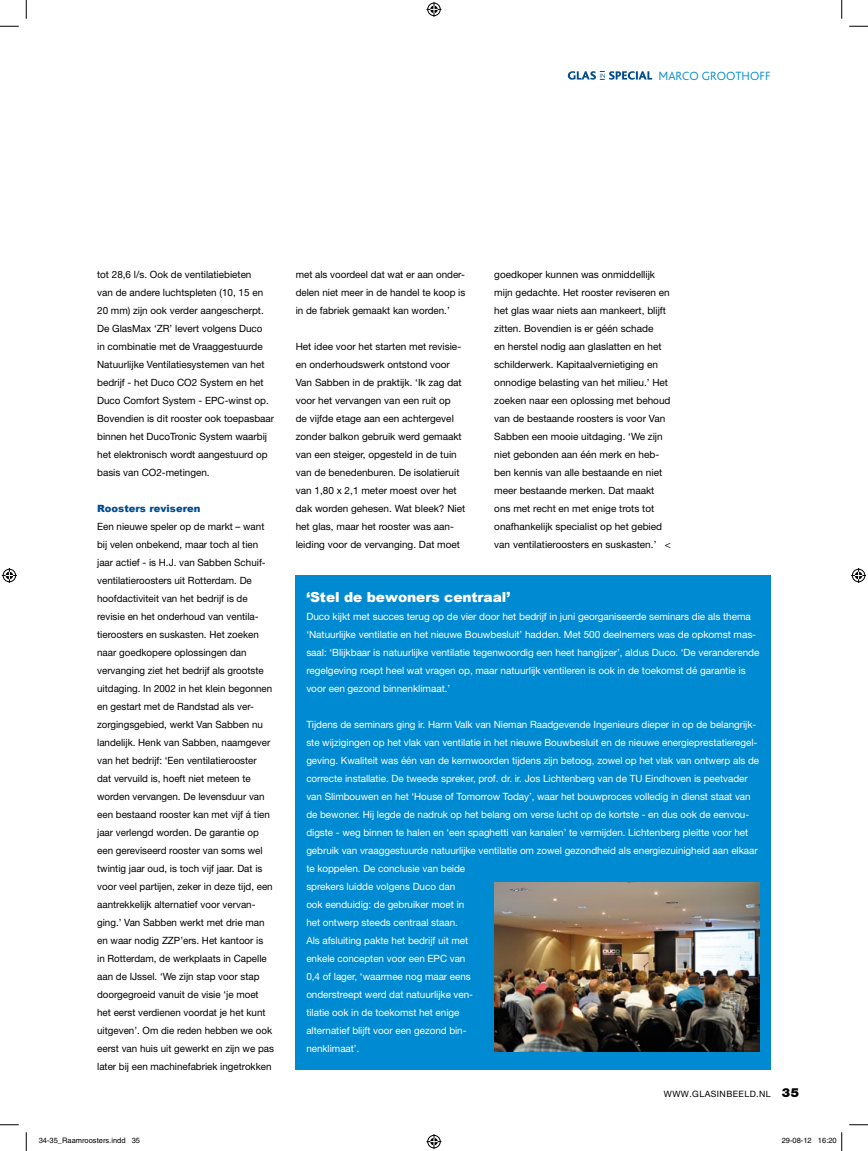
<style>
.page{position:relative;width:868px;height:1151px;background:#fff}
.page>*{position:absolute;margin:0;border:0;box-sizing:border-box;transform-origin:0 0}
.t1{font:900 13.75px "Arial";letter-spacing:-.005em;color:#fff}
.t2{font:300 12.5px "Bliss";color:#008ad2}
.t3{font:10px/18px "Helvetica Neue";color:#000}
.t4{font:10px/18px "Helvetica Neue";letter-spacing:-.005em;color:#fff}
.t5{font:900 10px "Arial";color:#004c90}
.t6{font:8.75px "Helvetica Neue";letter-spacing:.05em;color:#000}
.t7{font:7.5px "Helvetica";color:#000}
.s1{font-weight:900;font-size:12.5px}
</style>
<div class="page">
<svg style="left:567px;top:71px;width:85px;height:9px"></svg>
<div style="left:296px;top:575px;width:474px;height:495px;background:#008ad2"></div>
<img style="left:495px;top:883px;width:264px;height:169px">
<svg style="left:0;top:25px;width:19px;height:2px"></svg>
<svg style="left:849px;top:25px;width:18px;height:2px"></svg>
<svg style="left:0;top:1124px;width:19px;height:1px"></svg>
<svg style="left:849px;top:1124px;width:18px;height:1px"></svg>
<svg style="left:25px;top:0;width:2px;height:19px"></svg>
<svg style="left:25px;top:1132px;width:2px;height:19px"></svg>
<svg style="left:841px;top:0;width:1px;height:19px"></svg>
<svg style="left:426px;top:2px;width:15px;height:15px"></svg>
<svg style="left:426px;top:1134px;width:15px;height:15px"></svg>
<svg style="left:2px;top:568px;width:15px;height:15px"></svg>
<svg style="left:851px;top:568px;width:15px;height:15px"></svg>
<svg style="left:841px;top:1132px;width:1px;height:19px"></svg>
<p class="t2" style="left:658px;top:69px;width:114px">MARCO GROOTHOFF</p>
<p class="t3" style="left:97px;top:265px;width:178px">tot 28,6 l/s. Ook de ventilatiebieten<br>van de andere luchtspleten (10, 15 en 20 mm) zijn ook verder aangescherpt.<br>De GlasMax ‘ZR’ levert volgens Duco<br>in combinatie met de Vraaggestuurde Natuurlijke Ventilatiesystemen van het bedrijf - het Duco CO2 System en het Duco Comfort System - EPC-winst op.<br>Bovendien is dit rooster ook toepasbaar binnen het DucoTronic System waarbij het elektronisch wordt aangestuurd op basis van CO2-metingen.</p>
<p class="t5" style="left:97px;top:503px;width:105px">Roosters reviseren</p>
<p class="t3" style="left:97px;top:517px;width:178px">Een nieuwe speler op de markt – want bij velen onbekend, maar toch al tien jaar actief - is H.J. van Sabben Schuif&shy;ventilatieroosters uit Rotterdam. De hoofdactiviteit van het bedrijf is de revisie en het onderhoud van ventila&shy;tieroosters en suskasten. Het zoeken naar goedkopere oplossingen dan vervanging ziet het bedrijf als grootste uitdaging. In 2002 in het klein begonnen en gestart met de Randstad als ver&shy;zorgingsgebied, werkt Van Sabben nu landelijk. Henk van Sabben, naamgever van het bedrijf: ‘Een ventilatierooster<br>dat vervuild is, hoeft niet meteen te worden vervangen. De levensduur van een bestaand rooster kan met vijf á tien jaar verlengd worden. De garantie op een gereviseerd rooster van soms wel twintig jaar oud, is toch vijf jaar. Dat is voor veel partijen, zeker in deze tijd, een aantrekkelijk alternatief voor vervan&shy;ging.’ Van Sabben werkt met drie man en waar nodig ZZP’ers. Het kantoor is<br>in Rotterdam, de werkplaats in Capelle aan de IJssel. ‘We zijn stap voor stap doorgegroeid vanuit de visie ‘je moet het eerst verdienen voordat je het kunt uitgeven’. Om die reden hebben we ook eerst van huis uit gewerkt en zijn we pas later bij een machinefabriek ingetrokken</p>
<p class="t3" style="left:296px;top:265px;width:171px;text-align:justify">met als voordeel dat wat er aan onder&shy;delen niet meer in de handel te koop is in de fabriek gemaakt kan worden.’</p>
<p class="t3" style="left:296px;top:337px;width:171px">Het idee voor het starten met revisie&shy;en onderhoudswerk ontstond voor Van Sabben in de praktijk. ‘Ik zag dat voor het vervangen van een ruit op<br>de vijfde etage aan een achtergevel zonder balkon gebruik werd gemaakt van een steiger, opgesteld in de tuin van de benedenburen. De isolatieruit van 1,80 x 2,1 meter moest over het dak worden gehesen. Wat bleek? Niet het glas, maar het rooster was aan&shy;leiding voor de vervanging. Dat moet</p>
<p class="t3" style="left:494px;top:265px;width:178px">goedkoper kunnen was onmiddellijk mijn gedachte. Het rooster reviseren en het glas waar niets aan mankeert, blijft zitten. Bovendien is er géén schade<br>en herstel nodig aan glaslatten en het schilderwerk. Kapitaalvernietiging en onnodige belasting van het milieu.’ Het zoeken naar een oplossing met behoud van de bestaande roosters is voor Van Sabben een mooie uitdaging. ‘We zijn niet gebonden aan één merk en heb&shy;ben kennis van alle bestaande en niet meer bestaande merken. Dat maakt ons met recht en met enige trots tot onafhankelijk specialist op het gebied van ventilatieroosters en suskasten.’ &lt;</p>
<h1 class="t1" style="left:306px;top:589px;width:205px">‘Stel de bewoners centraal’</h1>
<p class="t4" style="left:306px;top:607px;width:454px">Duco kijkt met succes terug op de vier door het bedrijf in juni georganiseerde seminars die als thema ‘Natuurlijke ventilatie en het nieuwe Bouwbesluit’ hadden. Met 500 deelnemers was de opkomst mas&shy;saal: ‘Blijkbaar is natuurlijke ventilatie tegenwoordig een heet hangijzer’, aldus Duco. ‘De veranderende regelgeving roept heel wat vragen op, maar natuurlijk ventileren is ook in de toekomst dé garantie is voor een gezond binnenklimaat.’</p>
<p class="t4" style="left:306px;top:715px;width:454px">Tijdens de seminars ging ir. Harm Valk van Nieman Raadgevende Ingenieurs dieper in op de belangrijk&shy;ste wijzigingen op het vlak van ventilatie in het nieuwe Bouwbesluit en de nieuwe energieprestatieregel&shy;geving. Kwaliteit was één van de kernwoorden tijdens zijn betoog, zowel op het vlak van ontwerp als de correcte installatie. De tweede spreker, prof. dr. ir. Jos Lichtenberg van de TU Eindhoven is peetvader van Slimbouwen en het ‘House of Tomorrow Today’, waar het bouwproces volledig in dienst staat van de bewoner. Hij legde de nadruk op het belang om verse lucht op de kortste - en dus ook de eenvou&shy;digste - weg binnen te halen en ‘een spaghetti van kanalen’ te vermijden. Lichtenberg pleitte voor het gebruik van vraaggestuurde natuurlijke ventilatie om zowel gezondheid als energiezuinigheid aan elkaar te koppelen. De conclusie van beide<br>sprekers luidde volgens Duco dan<br>ook eenduidig: de gebruiker moet in<br>het ontwerp steeds centraal staan.<br>Als afsluiting pakte het bedrijf uit met<br>enkele concepten voor een EPC van<br>0,4 of lager, ‘waarmee nog maar eens<br>onderstreept werd dat natuurlijke ven-<br>tilatie ook in de toekomst het enige<br>alternatief blijft voor een gezond bin-<br>nenklimaat’.</p>
<p class="t6" style="left:663px;top:1089px;width:137px">www.glasinbeeld.nl <span class="s1">35</span></p>
<p class="t7" style="left:39px;top:1136px;width:103px">34-35_Raamroosters.indd 35</p>
<p class="t7" style="left:781px;top:1136px;width:57px">29-08-12 16:20</p>
</div>
